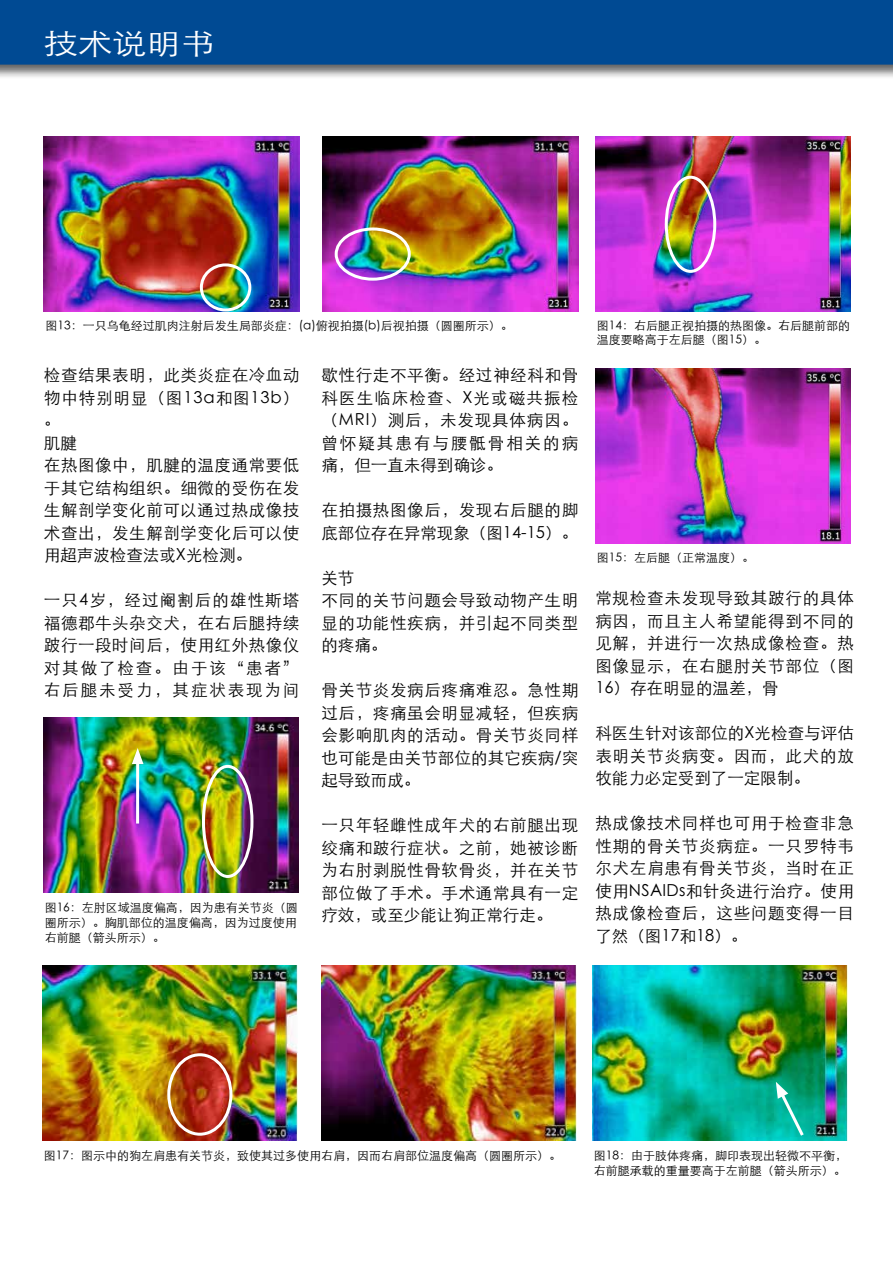
<style>
.page{position:relative;width:893px;height:1263px;background:#fff}
.page>*{position:absolute;margin:0;border:0;box-sizing:border-box;transform-origin:0 0}
.t1{font:300 28.5px "ST Heiti SC";color:#fff;scale:1.2 1}
.t2{font:300 16.5px/22.5px "ST Heiti SC";letter-spacing:.04em;color:#000;text-align:justify}
.t3{font:300 12px/15px "ST Heiti SC";color:#000}
</style>
<div class="page">
<svg style="left:0;top:0;width:893px;height:77px;background:#1b5996"></svg>
<img style="left:44px;top:136px;width:255px;height:175px">
<img style="left:595px;top:136px;width:256px;height:175px">
<img style="left:43px;top:717px;width:256px;height:176px">
<img style="left:42px;top:965px;width:256px;height:176px">
<img style="left:595px;top:368px;width:256px;height:175px">
<img style="left:592px;top:965px;width:256px;height:176px">
<img style="left:321px;top:965px;width:256px;height:176px">
<img style="left:323px;top:136px;width:255px;height:175px">
<div style="left:200px;top:263px;width:51px;height:48px;border:3px solid #fff;border-radius:50%"></div>
<div style="left:665px;top:176px;width:51px;height:97px;border:3px solid #fff;border-radius:50%"></div>
<div style="left:202px;top:765px;width:51px;height:113px;border:3px solid #fff;border-radius:50%"></div>
<div style="left:167px;top:1053px;width:65px;height:83px;border:3px solid #fff;border-radius:50%"></div>
<div style="left:335px;top:227px;width:76px;height:54px;border:3px solid #fff;border-radius:50%"></div>
<hr style="left:136px;top:758px;width:3px;height:65px;background:#fff">
<svg style="left:132px;top:748px;width:12px;height:16px"></svg>
<svg style="left:776px;top:1082px;width:30px;height:57px;background:#22bca3"></svg>
<h1 class="t1" style="left:44px;top:19px;width:144px">技术说明书</h1>
<p class="t3" style="left:45px;top:317px;width:469px">图13：一只乌龟经过肌肉注射后发生局部炎症：(a)俯视拍摄(b)后视拍摄（圆圈所示）。</p>
<p class="t3" style="left:597px;top:318px;width:255px;line-height:13.5px">图14：右后腿正视拍摄的热图像。右后腿前部的温度要略高于左后腿（图15）。</p>
<p class="t2" style="left:44px;top:362px;width:257px;text-align:left">检查结果表明，此类炎症在冷血动物中特别明显（图13a和图13b）。<br>肌腱<br>在热图像中，肌腱的温度通常要低于其它结构组织。细微的受伤在发生解剖学变化前可以通过热成像技术查出，发生解剖学变化后可以使用超声波检查法或X光检测。</p>
<p class="t2" style="left:44px;top:587px;width:257px">一只4岁，经过阉割后的雄性斯塔福德郡牛头杂交犬，在右后腿持续跛行一段时间后，使用红外热像仪对其做了检查。由于该“患者”右后腿未受力，其症状表现为间</p>
<p class="t3" style="left:45px;top:898px;width:255px;text-align:justify">图16：左肘区域温度偏高，因为患有关节炎（圆圈所示）。胸肌部位的温度偏高，因为过度使用右前腿（箭头所示）。</p>
<p class="t2" style="left:321px;top:362px;width:258px">歇性行走不平衡。经过神经科和骨科医生临床检查、X光或磁共振检（MRI）测后，未发现具体病因。曾怀疑其患有与腰骶骨相关的病痛，但一直未得到确诊。</p>
<p class="t2" style="left:321px;top:497px;width:258px">在拍摄热图像后，发现右后腿的脚底部位存在异常现象（图14-15）。</p>
<p class="t2" style="left:321px;top:565px;width:258px;text-align:left">关节<br>不同的关节问题会导致动物产生明显的功能性疾病，并引起不同类型的疼痛。</p>
<p class="t2" style="left:321px;top:677px;width:258px">骨关节炎发病后疼痛难忍。急性期过后，疼痛虽会明显减轻，但疾病会影响肌肉的活动。骨关节炎同样也可能是由关节部位的其它疾病/突起导致而成。</p>
<p class="t2" style="left:321px;top:812px;width:258px">一只年轻雌性成年犬的右前腿出现绞痛和跛行症状。之前，她被诊断为右肘剥脱性骨软骨炎，并在关节部位做了手术。手术通常具有一定疗效，或至少能让狗正常行走。</p>
<p class="t3" style="left:597px;top:549px;width:159px">图15：左后腿（正常温度）。</p>
<p class="t2" style="left:595px;top:585px;width:260px">常规检查未发现导致其跛行的具体病因，而且主人希望能得到不同的见解，并进行一次热成像检查。热图像显示，在右腿肘关节部位（图16）存在明显的温差，骨</p>
<p class="t2" style="left:595px;top:720px;width:260px">科医生针对该部位的X光检查与评估表明关节炎病变。因而，此犬的放牧能力必定受到了一定限制。</p>
<p class="t2" style="left:595px;top:810px;width:260px">热成像技术同样也可用于检查非急性期的骨关节炎病症。一只罗特韦尔犬左肩患有骨关节炎，当时在正使用NSAIDs和针灸进行治疗。使用热成像检查后，这些问题变得一目了然（图17和18）。</p>
<p class="t3" style="left:44px;top:1146px;width:519px">图17：图示中的狗左肩患有关节炎，致使其过多使用右肩，因而右肩部位温度偏高（圆圈所示）。</p>
<p class="t3" style="left:594px;top:1146px;width:255px">图18：由于肢体疼痛，脚印表现出轻微不平衡，右前腿承载的重量要高于左前腿（箭头所示）。</p>
</div>
